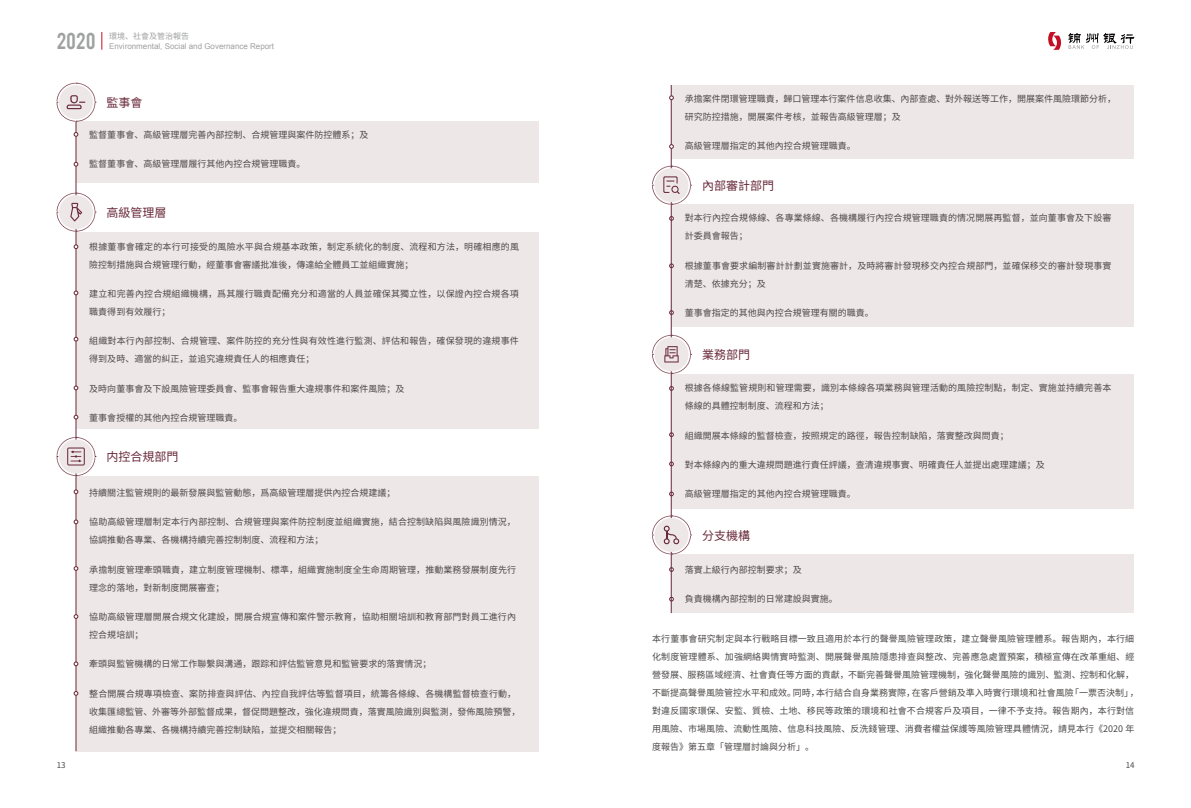
<style>
.page{position:relative;width:1191px;height:808px;background:#fff}
.page>*{position:absolute;margin:0;border:0;box-sizing:border-box;transform-origin:0 0}
.t1{font:18px "Bebas";color:#9fa0a0}
.t2{font:12px "Source Han Sans CN";color:#68283a}
.t3{font:9px/18px "Source Han Sans CN";color:#4c4948}
.t4{font:8px "Arial";color:#9fa0a0}
.t5{font:8px "Source Han Sans CN";color:#9fa0a0}
.t6{font:8px "Source Han Sans CN";color:#4c4948}
</style>
<div class="page">
<svg style="left:1048px;top:32px;width:13px;height:18px"></svg>
<svg style="left:1068px;top:33px;width:66px;height:16px"></svg>
<svg style="left:102px;top:32px;width:1px;height:18px"></svg>
<div style="left:671px;top:554px;width:463px;height:59px;background:#eee7e7"></div>
<svg style="left:669px;top:567px;width:4px;height:5px"></svg>
<svg style="left:669px;top:597px;width:4px;height:4px"></svg>
<div style="left:671px;top:374px;width:463px;height:135px;background:#eee7e7"></div>
<div style="left:671px;top:204px;width:463px;height:123px;background:#eee7e7"></div>
<svg style="left:669px;top:386px;width:4px;height:4px"></svg>
<svg style="left:669px;top:216px;width:4px;height:5px"></svg>
<svg style="left:669px;top:264px;width:4px;height:4px"></svg>
<svg style="left:669px;top:310px;width:4px;height:5px"></svg>
<svg style="left:669px;top:433px;width:4px;height:4px"></svg>
<svg style="left:669px;top:462px;width:4px;height:4px"></svg>
<svg style="left:669px;top:492px;width:4px;height:4px"></svg>
<div style="left:76px;top:121px;width:462px;height:62px;background:#eee7e7"></div>
<div style="left:76px;top:232px;width:462px;height:196px;background:#eee7e7"></div>
<div style="left:76px;top:476px;width:462px;height:275px;background:#eee7e7"></div>
<div style="left:671px;top:85px;width:463px;height:74px;background:#eee7e7"></div>
<hr style="left:76px;top:122px;width:1px;height:629px;background:#68283a">
<hr style="left:671px;top:85px;width:1px;height:528px;background:#68283a">
<svg style="left:74px;top:490px;width:4px;height:4px"></svg>
<svg style="left:74px;top:520px;width:4px;height:4px"></svg>
<svg style="left:74px;top:566px;width:4px;height:5px"></svg>
<svg style="left:74px;top:614px;width:4px;height:5px"></svg>
<svg style="left:74px;top:662px;width:4px;height:4px"></svg>
<svg style="left:74px;top:691px;width:4px;height:4px"></svg>
<svg style="left:669px;top:96px;width:4px;height:4px"></svg>
<svg style="left:669px;top:144px;width:4px;height:5px"></svg>
<svg style="left:652px;top:335px;width:39px;height:39px"></svg>
<svg style="left:652px;top:515px;width:39px;height:40px"></svg>
<svg style="left:56px;top:83px;width:40px;height:39px"></svg>
<svg style="left:56px;top:193px;width:40px;height:39px"></svg>
<svg style="left:74px;top:132px;width:4px;height:5px"></svg>
<svg style="left:74px;top:162px;width:4px;height:4px"></svg>
<svg style="left:74px;top:245px;width:4px;height:4px"></svg>
<svg style="left:74px;top:291px;width:4px;height:4px"></svg>
<svg style="left:74px;top:337px;width:4px;height:4px"></svg>
<svg style="left:74px;top:386px;width:4px;height:4px"></svg>
<svg style="left:74px;top:415px;width:4px;height:4px"></svg>
<svg style="left:56px;top:437px;width:40px;height:39px"></svg>
<svg style="left:652px;top:166px;width:39px;height:39px"></svg>
<p class="t5" style="left:109px;top:32px;width:81px">環境、社會及管治報告</p>
<h1 class="t1" style="left:57px;top:28px;width:40px">2020</h1>
<p class="t4" style="left:109px;top:40px;width:166px">Environmental, Social and Governance Report</p>
<h2 class="t2" style="left:107px;top:96px;width:37px">監事會</h2>
<p class="t3" style="left:89px;top:126px;width:280px">監督董事會、高級管理層完善內部控制、合規管理與案件防控體系；及</p>
<p class="t3" style="left:89px;top:155px;width:217px">監督董事會、高級管理層履行其他內控合規管理職責。</p>
<h2 class="t2" style="left:107px;top:206px;width:61px">高級管理層</h2>
<p class="t3" style="left:89px;top:237px;width:431px">根據董事會確定的本行可接受的風險水平與合規基本政策，制定系統化的制度、流程和方法，明確相應的風險控制措施與合規管理行動，經董事會審議批准後，傳達給全體員工並組織實施；</p>
<p class="t3" style="left:89px;top:285px;width:431px">建立和完善內控合規組織機構，爲其履行職責配備充分和適當的人員並確保其獨立性，以保證內控合規各項職責得到有效履行；</p>
<p class="t3" style="left:89px;top:332px;width:431px">組織對本行內部控制、合規管理、案件防控的充分性與有效性進行監測、評估和報告，確保發現的違規事件得到及時、適當的糾正，並追究違規責任人的相應責任；</p>
<p class="t3" style="left:89px;top:379px;width:316px">及時向董事會及下設風險管理委員會、監事會報告重大違規事件和案件風險；及</p>
<p class="t3" style="left:89px;top:409px;width:154px">董事會授權的其他內控合規管理職責。</p>
<h2 class="t2" style="left:107px;top:450px;width:73px">内控合規部門</h2>
<p class="t3" style="left:89px;top:484px;width:307px">持續關注監管規則的最新發展與監管動態，爲高級管理層提供內控合規建議；</p>
<p class="t3" style="left:89px;top:513px;width:428px">協助高級管理層制定本行內部控制、合規管理與案件防控制度並組織實施，結合控制缺陷與風險識別情況，協調推動各專業、各機構持續完善控制制度、流程和方法；</p>
<p class="t3" style="left:89px;top:560px;width:428px">承擔制度管理牽頭職責，建立制度管理機制、標準，組織實施制度全生命周期管理，推動業務發展制度先行理念的落地，對新制度開展審查；</p>
<p class="t3" style="left:89px;top:608px;width:428px">協助高級管理層開展合規文化建設，開展合規宣傳和案件警示教育，協助相關培訓和教育部門對員工進行內控合規培訓；</p>
<p class="t3" style="left:89px;top:655px;width:343px">牽頭與監管機構的日常工作聯繫與溝通，跟踪和評估監管意見和監管要求的落實情況；</p>
<p class="t3" style="left:89px;top:684px;width:433px">整合開展合規專項檢查、案防排查與評估、內控自我評估等監督項目，統籌各條線、各機構監督檢查行動，收集匯總監管、外審等外部監督成果，督促問題整改，強化違規問責，落實風險識別與監測，發佈風險預警，組織推動各專業、各機構持續完善控制缺陷，並提交相關報告；</p>
<p class="t3" style="left:685px;top:90px;width:433px">承擔案件閉環管理職責，歸口管理本行案件信息收集、內部查處、對外報送等工作，開展案件風險環節分析，研究防控措施，開展案件考核，並報告高級管理層；及</p>
<p class="t3" style="left:685px;top:137px;width:172px">高級管理層指定的其他內控合規管理職責。</p>
<h2 class="t2" style="left:702px;top:179px;width:73px">內部審計部門</h2>
<p class="t3" style="left:685px;top:209px;width:428px">對本行內控合規條線、各專業條線、各機構履行內控合規管理職責的情况開展再監督，並向董事會及下設審計委員會報告；</p>
<p class="t3" style="left:685px;top:257px;width:428px">根據董事會要求編制審計計劃並實施審計，及時將審計發現移交內控合規部門，並確保移交的審計發現事實清楚、依據充分；及</p>
<p class="t3" style="left:685px;top:304px;width:190px">董事會指定的其他與內控合規管理有關的職責。</p>
<h2 class="t2" style="left:702px;top:348px;width:49px">業務部門</h2>
<p class="t3" style="left:685px;top:379px;width:428px">根據各條線監管規則和管理需要，識別本條線各項業務與管理活動的風險控制點，制定、實施並持續完善本條線的具體控制制度、流程和方法；</p>
<p class="t3" style="left:685px;top:426px;width:325px">組織開展本條線的監督檢查，按照規定的路徑，報告控制缺陷，落實整改與問責；</p>
<p class="t3" style="left:685px;top:456px;width:361px">對本條線內的重大違規問題進行責任評議，查清違規事實、明確責任人並提出處理建議；及</p>
<p class="t3" style="left:685px;top:485px;width:172px">高級管理層指定的其他內控合規管理職責。</p>
<h2 class="t2" style="left:702px;top:528px;width:49px">分支機構</h2>
<p class="t3" style="left:685px;top:561px;width:118px">落實上級行內部控制要求；及</p>
<p class="t3" style="left:685px;top:590px;width:154px">負責機構內部控制的日常建設與實施。</p>
<p class="t3" style="left:652px;top:630px;width:488px">本行董事會研究制定與本行戰略目標一致且適用於本行的聲譽風險管理政策，建立聲譽風險管理體系。報告期內，本行細化制度管理體系、加強網絡輿情實時監測、開展聲譽風險隱患排查與整改、完善應急處置預案，積極宣傳在改革重組、經營發展、服務區域經濟、社會責任等方面的貢獻，不斷完善聲譽風險管理機制，強化聲譽風險的識別、監測、控制和化解，不斷提高聲譽風險管控水平和成效。同時，本行結合自身業務實際，在客戶營銷及準入時實行環境和社會風險「一票否決制」，對違反國家環保、安監、質檢、土地、移民等政策的環境和社會不合規客戶及項目，一律不予支持。報告期內，本行對信用風險、市場風險、流動性風險、信息科技風險、反洗錢管理、消費者權益保護等風險管理具體情況，請見本行《2020 年度報告》第五章「管理層討論與分析」。</p>
<p class="t6" style="left:57px;top:761px;width:10px">13</p>
<p class="t6" style="left:1125px;top:761px;width:10px">14</p>
</div>
